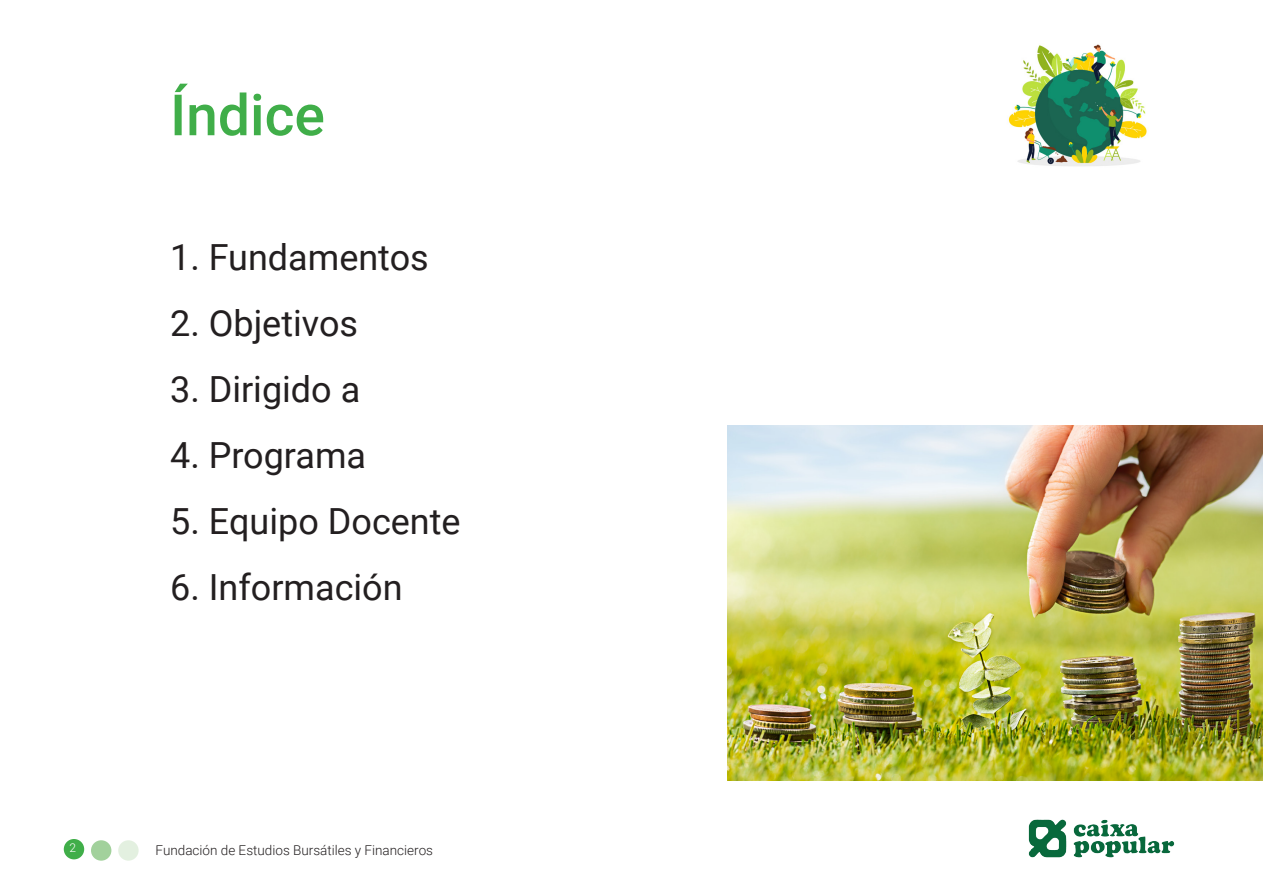
<style>
.page{position:relative;width:1263px;height:893px;background:#fff}
.page>*{position:absolute;margin:0;border:0;box-sizing:border-box;transform-origin:0 0}
.t1{font:500 57px "Roboto";color:#40ae49}
.t2{font:36px "Roboto";color:#231f20}
.t3{font:300 13.5px "Roboto";color:#231f20}
.t4{font:300 12px "Roboto";color:#fff}
</style>
<div class="page">
<div style="left:64px;top:839px;width:20px;height:20px;background:#40ae49;border-radius:50%"></div>
<div style="left:91px;top:840px;width:20px;height:21px;background:#a2d19c;border-radius:50%"></div>
<div style="left:118px;top:840px;width:21px;height:21px;background:#e3f0e0;border-radius:50%"></div>
<img style="left:727px;top:425px;width:536px;height:356px">
<img style="left:1008px;top:44px;width:139px;height:122px">
<img style="left:1028px;top:819px;width:147px;height:39px">
<p class="t1" style="left:170px;top:75px;width:156px">Índice</p>
<p class="t2" style="left:170px;top:232px;width:260px">1. Fundamentos</p>
<p class="t2" style="left:170px;top:298px;width:189px">2. Objetivos</p>
<p class="t2" style="left:170px;top:364px;width:192px">3. Dirigido a</p>
<p class="t2" style="left:170px;top:430px;width:198px">4. Programa</p>
<p class="t2" style="left:170px;top:496px;width:292px">5. Equipo Docente</p>
<p class="t2" style="left:170px;top:562px;width:234px">6. Información</p>
<p class="t4" style="left:70px;top:839px;width:8px">2</p>
<p class="t3" style="left:156px;top:841px;width:279px">Fundación de Estudios Bursátiles y Financieros</p>
</div>
